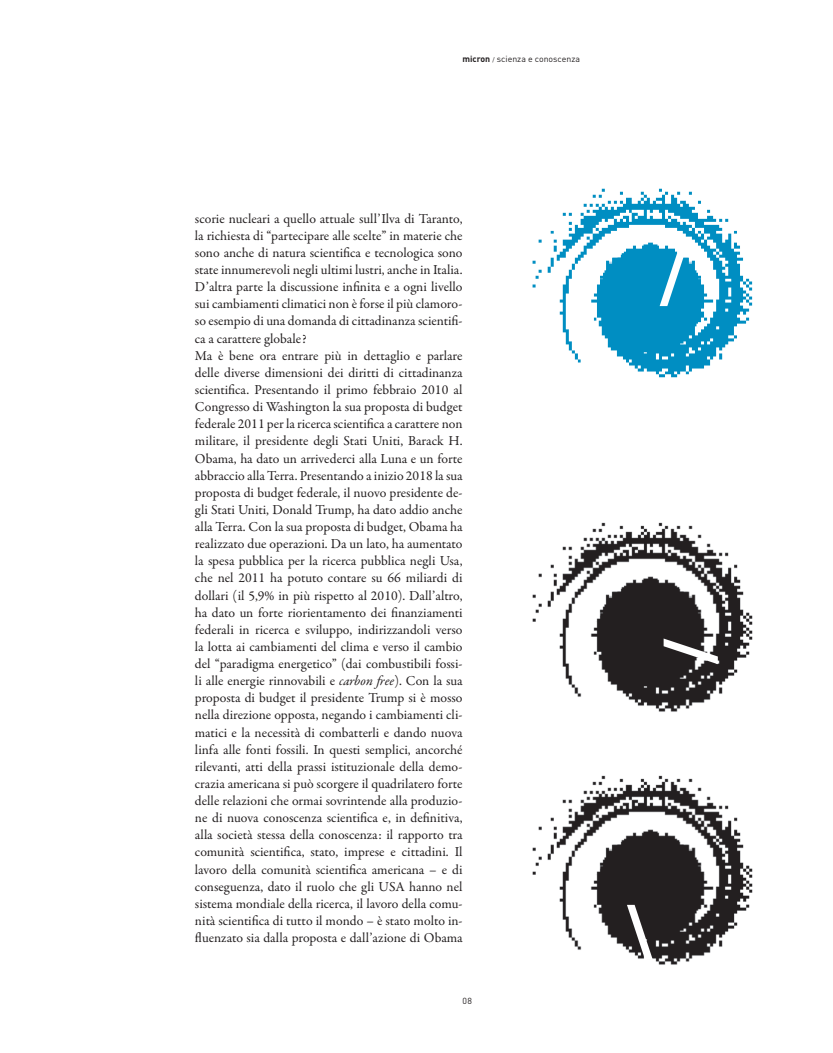
<style>
.page{position:relative;width:833px;height:1053px;background:#fff}
.page>*{position:absolute;margin:0;border:0;box-sizing:border-box;transform-origin:0 0}
.t1{font:700 63px "DIN";color:#fff}
.No_Spacing{font:13.75px/17.1px "Garamond Premr Pro";letter-spacing:-.005em;color:#231f20;text-align:justify}
.t2{font:8.75px "DIN";color:#231f20}
.s1{font-weight:700}
.s2{font-size:6.25px}
.s3{font-style:italic}
</style>
<div class="page">
<img style="left:532px;top:188px;width:221px;height:190px">
<img style="left:532px;top:775px;width:221px;height:190px">
<img style="left:532px;top:522px;width:221px;height:190px">
<svg style="left:627px;top:904px;width:25px;height:55px"></svg>
<p class="t2" style="left:462px;top:54px;width:119px"><span class="s1">micron</span> <span class="s2">/</span> scienza e conoscenza</p>
<p class="No_Spacing" style="left:195px;top:210px;width:269px">scorie nucleari a quello attuale sull’Ilva di Taranto, la richiesta di “partecipare alle scelte” in materie che sono anche di natura scientifica e tecnologica sono state innumerevoli negli ultimi lustri, anche in Italia.<br>D’altra parte la discussione infinita e a ogni livello sui cambiamenti climatici non è forse il più clamoro&shy;so esempio di una domanda di cittadinanza scientifi&shy;ca a carattere globale?</p>
<p class="No_Spacing" style="left:195px;top:347px;width:269px">Ma è bene ora entrare più in dettaglio e parlare delle diverse dimensioni dei diritti di cittadinanza scientifica. Presentando il primo febbraio 2010 al Congresso di Washington la sua proposta di budget federale 2011 per la ricerca scientifica a carattere non militare, il presidente degli Stati Uniti, Barack H.<br>Obama, ha dato un arrivederci alla Luna e un forte abbraccio alla Terra. Presentando a inizio 2018 la sua proposta di budget federale, il nuovo presidente de&shy;gli Stati Uniti, Donald Trump, ha dato addio anche alla Terra. Con la sua proposta di budget, Obama ha realizzato due operazioni. Da un lato, ha aumentato la spesa pubblica per la ricerca pubblica negli Usa, che nel 2011 ha potuto contare su 66 miliardi di dollari (il 5,9% in più rispetto al 2010). Dall’altro, ha dato un forte riorientamento dei finanziamenti federali in ricerca e sviluppo, indirizzandoli verso la lotta ai cambiamenti del clima e verso il cambio del “paradigma energetico” (dai combustibili fossi&shy;li alle energie rinnovabili e <span class="s3">carbon free</span>). Con la sua proposta di budget il presidente Trump si è mosso nella direzione opposta, negando i cambiamenti cli&shy;matici e la necessità di combatterli e dando nuova linfa alle fonti fossili. In questi semplici, ancorché rilevanti, atti della prassi istituzionale della demo&shy;crazia americana si può scorgere il quadrilatero forte delle relazioni che ormai sovrintende alla produzio&shy;ne di nuova conoscenza scientifica e, in definitiva, alla società stessa della conoscenza: il rapporto tra comunità scientifica, stato, imprese e cittadini. Il lavoro della comunità scientifica americana – e di conseguenza, dato il ruolo che gli USA hanno nel sistema mondiale della ricerca, il lavoro della comu&shy;nità scientifica di tutto il mondo – è stato molto in&shy;fluenzato sia dalla proposta e dall’azione di Obama</p>
<p class="t2" style="left:462px;top:995px;width:11px">08</p>
<p class="t1" style="left:659px;top:237px;width:27px">/</p>
<p class="t1" style="left:649px;top:664px;width:27px;rotate:-90deg">/</p>
</div>
